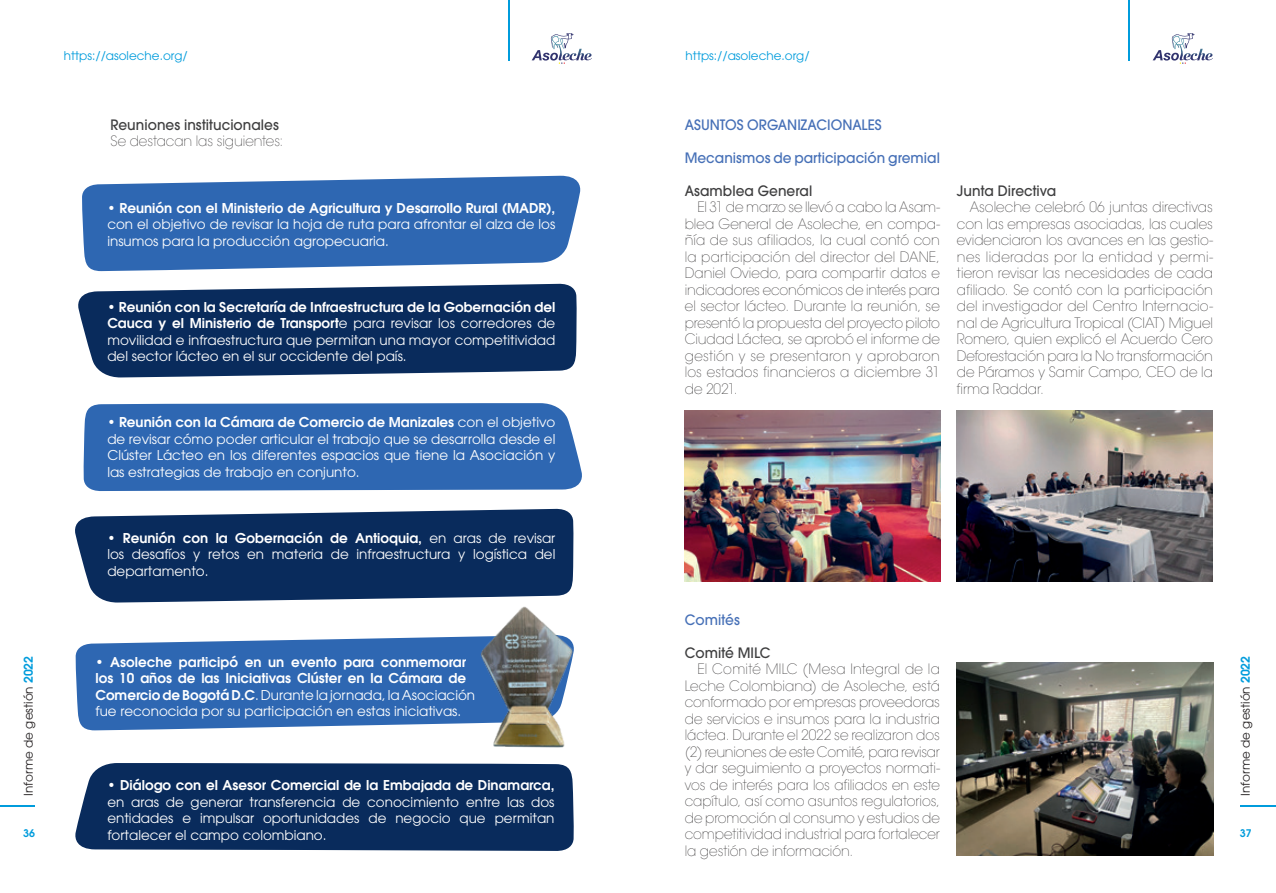
<style>
.page{position:relative;width:1276px;height:893px;background:#fff}
.page>*{position:absolute;margin:0;border:0;box-sizing:border-box;transform-origin:0 0}
.t1{font:200 14.25px/16.5px "ITC Avant Garde Pro";letter-spacing:-.005em;color:#312f30;text-align:justify;scale:.96 1}
.t2{font:500 14.25px "ITC Avant Garde Pro";letter-spacing:.005em;color:#3e3e3f;scale:.96 1}
.t3{font:500 14.25px "ITC Avant Garde Pro";color:#4670b7;scale:.96 1}
.t4{font:13.5px/16.5px "ITC Avant Garde Pro";color:#fff;text-align:justify}
.t5{font:600 13.5px/16.5px "ITC Avant Garde Pro";color:#fff}
.t6{font:12px "ITC Avant Garde Pro";color:#009cdc}
.t7{font:12px "ITC Avant Garde Pro";color:#231f20}
.t8{font:600 10.5px "ITC Avant Garde Pro";color:#009cdc}
.s1{font-weight:600}
.s2{font-weight:400}
.s3{font-weight:600;color:#009cdc}
</style>
<div class="page">
<hr style="left:0;top:805px;width:35px;height:1px;background:#009cdc">
<hr style="left:508px;top:0;width:1px;height:60px;background:#009cdc">
<hr style="left:1129px;top:0;width:1px;height:60px;background:#009cdc">
<hr style="left:1239px;top:805px;width:37px;height:1px;background:#009cdc">
<svg style="left:1152px;top:33px;width:61px;height:31px"></svg>
<svg style="left:531px;top:33px;width:61px;height:31px"></svg>
<svg style="left:82px;top:175px;width:499px;height:97px;background:#487abb"></svg>
<svg style="left:75px;top:636px;width:395px;height:95px;background:#4175b9"></svg>
<div style="left:83px;top:403px;width:499px;height:88px;background:#2e67b2"></div>
<svg style="left:78px;top:283px;width:499px;height:95px;background:#23416d"></svg>
<svg style="left:75px;top:508px;width:499px;height:95px;background:#23416d"></svg>
<div style="left:75px;top:763px;width:499px;height:88px;background:#092b5c"></div>
<img style="left:470px;top:606px;width:104px;height:142px">
<img style="left:957px;top:410px;width:255px;height:171px">
<img style="left:684px;top:410px;width:256px;height:171px">
<img style="left:957px;top:662px;width:256px;height:194px">
<p class="t6" style="left:64px;top:49px;width:125px">https://asoleche.org/</p>
<p class="t6" style="left:685px;top:49px;width:125px">https://asoleche.org/</p>
<p class="t2" style="left:111px;top:115px;width:177px">Reuniones institucionales</p>
<p class="t1" style="left:111px;top:133px;width:181px">Se destacan las siguientes:</p>
<p class="t5" style="left:107px;top:199px;width:449px">• Reunión con el Ministerio de Agricultura y Desarrollo Rural (MADR),</p>
<p class="t4" style="left:107px;top:216px;width:449px">con el objetivo de revisar la hoja de ruta para afrontar el alza de los insumos para la producción agropecuaria.</p>
<p class="t4" style="left:107px;top:298px;width:449px"><span class="s1">• Reunión con la Secretaría de Infraestructura de la Gobernación del Cauca y el Ministerio de Transport</span>e para revisar los corredores de movilidad e infraestructura que permitan una mayor competitividad del sector lácteo en el sur occidente del país.</p>
<p class="t4" style="left:107px;top:414px;width:449px"><span class="s1">• Reunión con la Cámara de Comercio de Manizales</span> con el objetivo de revisar cómo poder articular el trabajo que se desarrolla desde el Clúster Lácteo en los diferentes espacios que tiene la Asociación y las estrategias de trabajo en conjunto.</p>
<p class="t4" style="left:107px;top:529px;width:449px"><span class="s1">• Reunión con la Gobernación de Antioquia,</span> en aras de revisar los desafíos y retos en materia de infraestructura y logística del departamento.</p>
<p class="t3" style="left:685px;top:115px;width:207px">ASUNTOS ORGANIZACIONALES</p>
<p class="t3" style="left:685px;top:148px;width:267px">Mecanismos de participación gremial</p>
<p class="t2" style="left:685px;top:181px;width:134px">Asamblea General</p>
<p class="t1" style="left:685px;top:199px;width:267px;text-indent:13px">El 31 de marzo se llevó a cabo la Asam&shy;blea General de Asoleche, en compa&shy;ñía de sus afiliados, la cual contó con la participación del director del DANE, Daniel Oviedo, para compartir datos e indicadores económicos de interés para el sector lácteo. Durante la reunión, se presentó la propuesta del proyecto piloto Ciudad Láctea, se aprobó el informe de gestión y se presentaron y aprobaron los estados financieros a diciembre 31 de 2021.</p>
<p class="t2" style="left:957px;top:181px;width:105px">Junta Directiva</p>
<p class="t1" style="left:957px;top:199px;width:268px;text-indent:13px">Asoleche celebró 06 juntas directivas con las empresas asociadas, las cuales evidenciaron los avances en las gestio&shy;nes lideradas por la entidad y permi&shy;tieron revisar las necesidades de cada afiliado. Se contó con la participación del investigador del Centro Internacio&shy;nal de Agricultura Tropical (CIAT) Miguel Romero, quien explicó el Acuerdo Cero Deforestación para la No transformación de Páramos y Samir Campo, CEO de la firma Raddar.</p>
<p class="t3" style="left:685px;top:611px;width:59px">Comités</p>
<p class="t2" style="left:685px;top:644px;width:91px">Comité MILC</p>
<p class="t1" style="left:685px;top:661px;width:267px;text-indent:13px">El Comité MILC (Mesa Integral de la Leche Colombiana) de Asoleche, está conformado por empresas proveedoras de servicios e insumos para la industria láctea. Durante el 2022 se realizaron dos (2) reuniones de este Comité, para revisar y dar seguimiento a proyectos normati&shy;vos de interés para los afiliados en este capítulo, así como asuntos regulatorios, de promoción al consumo y estudios de competitividad industrial para fortalecer la gestión de información.</p>
<p class="t5" style="left:95px;top:653px;width:381px">• Asoleche participó en un evento para conmemorar los 10 años de las Iniciativas Clúster en la Cámara de Comercio de Bogotá D.C<span class="s2">. Durante la jornada, la Asociación fue reconocida por su participación en estas iniciativas.</span></p>
<p class="t7" style="left:21px;top:796px;width:141px;rotate:-90deg">Informe de gestión <span class="s3">2022</span></p>
<p class="t7" style="left:1238px;top:796px;width:141px;rotate:-90deg">Informe de gestión <span class="s3">2022</span></p>
<p class="t5" style="left:107px;top:777px;width:449px">• Diálogo con el Asesor Comercial de la Embajada de Dinamarca,</p>
<p class="t4" style="left:107px;top:793px;width:449px">en aras de generar transferencia de conocimiento entre las dos entidades e impulsar oportunidades de negocio que permitan fortalecer el campo colombiano.</p>
<p class="t8" style="left:23px;top:827px;width:13px">36</p>
<p class="t8" style="left:1240px;top:827px;width:13px">37</p>
</div>
